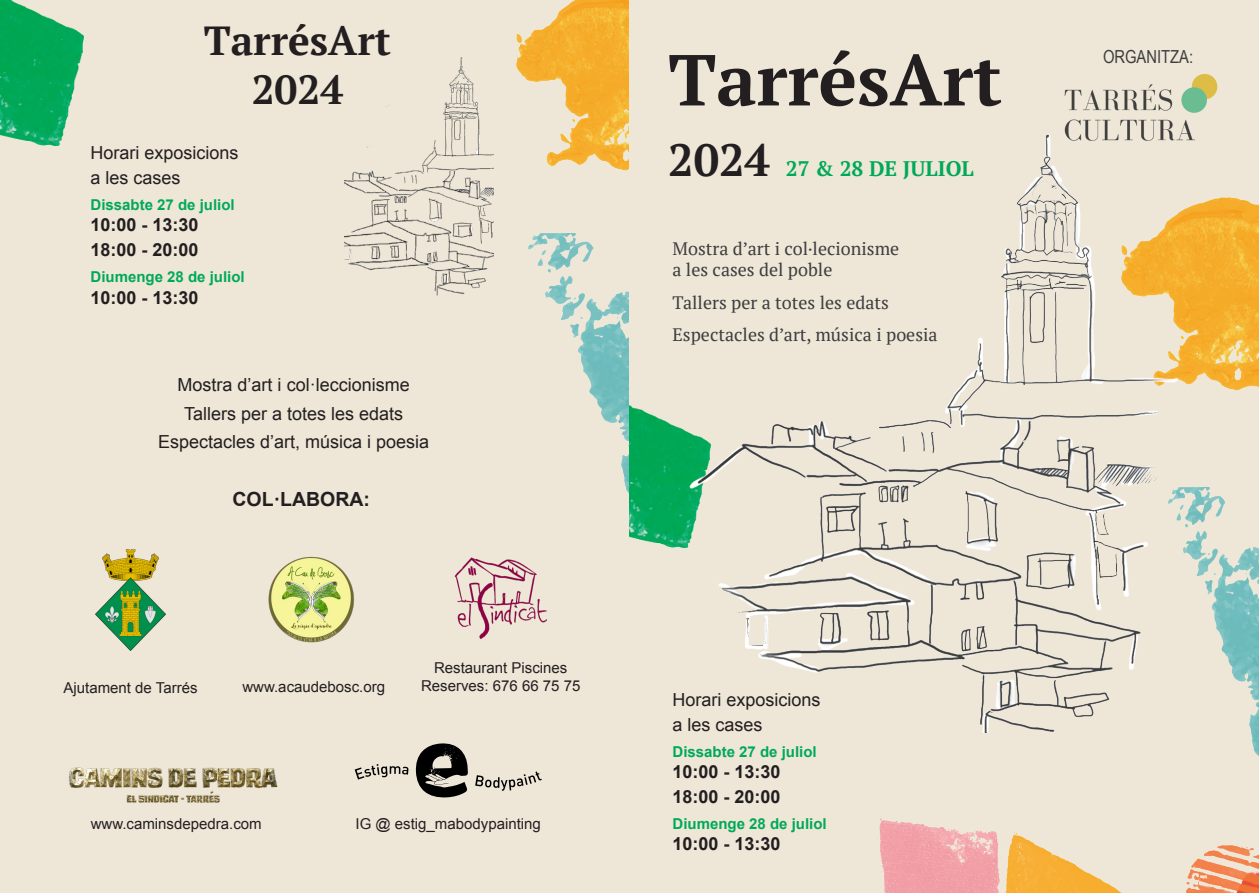
<style>
.page{position:relative;width:1259px;height:893px;background:#fff}
.page>*{position:absolute;margin:0;border:0;box-sizing:border-box;transform-origin:0 0}
.t1{font:700 72px "PT Serif";color:#231f20}
.t2{font:700 40.5px "PT Serif";color:#231f20}
.t3{font:700 21px "PT Serif";color:#00a959}
.t4{font:700 19.5px "Arial";color:#231f20}
.t5{font:18px "Arial";color:#231f20}
.t6{font:18px "PT Serif";color:#3e3e3f}
.t7{font:700 18px "Arial";color:#231f20}
.t8{font:18px "Arial Narrow";color:#3e3e3f}
.t9{font:15px "Arial";color:#231f20}
.t10{font:700 15px "Arial";color:#00a959}
.s1{font-size:45px;color:#231f20}
</style>
<div class="page">
<div style="left:0;top:0;width:642px;height:893px;background:#eee7d8"></div>
<img style="left:0;top:0;width:84px;height:146px">
<img style="left:516px;top:0;width:113px;height:171px">
<img style="left:528px;top:234px;width:101px;height:259px">
<img style="left:344px;top:57px;width:149px;height:239px">
<div style="left:629px;top:0;width:630px;height:893px;background:#eee7d8"></div>
<img style="left:629px;top:405px;width:49px;height:143px">
<img style="left:877px;top:818px;width:246px;height:75px">
<img style="left:1186px;top:846px;width:73px;height:47px">
<img style="left:1201px;top:198px;width:58px;height:193px">
<img style="left:1201px;top:488px;width:58px;height:268px">
<img style="left:678px;top:134px;width:523px;height:599px">
<img style="left:1058px;top:84px;width:140px;height:71px">
<div style="left:1191px;top:74px;width:26px;height:25px;background:#debd47;border-radius:50%"></div>
<div style="left:1181px;top:87px;width:26px;height:26px;background:#6abc91;border-radius:50%"></div>
<img style="left:454px;top:557px;width:93px;height:82px">
<img style="left:96px;top:549px;width:69px;height:102px">
<img style="left:69px;top:767px;width:209px;height:36px">
<img style="left:268px;top:556px;width:86px;height:87px">
<svg style="left:415px;top:743px;width:53px;height:55px"></svg>
<svg style="left:355px;top:764px;width:53px;height:16px"></svg>
<svg style="left:475px;top:771px;width:67px;height:20px"></svg>
<p class="t2" style="left:204px;top:14px;width:188px">TarrésArt</p>
<p class="t2" style="left:252px;top:63px;width:93px">2024</p>
<p class="t5" style="left:90px;top:141px;width:150px">Horari exposicions</p>
<p class="t5" style="left:90px;top:166px;width:92px">a les cases</p>
<p class="t10" style="left:90px;top:195px;width:146px">Dissabte 27 de juliol</p>
<p class="t7" style="left:90px;top:213px;width:110px">10:00 - 13:30</p>
<p class="t7" style="left:90px;top:238px;width:110px">18:00 - 20:00</p>
<p class="t10" style="left:90px;top:267px;width:156px">Diumenge 28 de juliol</p>
<p class="t7" style="left:90px;top:285px;width:110px">10:00 - 13:30</p>
<p class="t5" style="left:178px;top:373px;width:234px">Mostra d’art i col·leccionisme</p>
<p class="t5" style="left:184px;top:402px;width:221px">Tallers per a totes les edats</p>
<p class="t5" style="left:158px;top:430px;width:273px">Espectacles d’art, música i poesia</p>
<p class="t4" style="left:232px;top:486px;width:139px">COL·LABORA:</p>
<p class="t9" style="left:434px;top:658px;width:135px">Restaurant Piscines</p>
<p class="t9" style="left:64px;top:678px;width:135px">Ajutament de Tarrés</p>
<p class="t9" style="left:421px;top:676px;width:161px">Reserves: 676 66 75 75</p>
<p class="t9" style="left:242px;top:677px;width:144px">www.acaudebosc.org</p>
<p class="t9" style="left:91px;top:814px;width:172px">www.caminsdepedra.com</p>
<p class="t9" style="left:355px;top:814px;width:187px">IG @ estig_mabodypainting</p>
<p class="t1" style="left:668px;top:33px;width:335px">TarrésArt</p>
<p class="t3" style="left:668px;top:154px;width:307px"><span class="s1">2024</span> 27 &amp; 28 DE JULIOL</p>
<p class="t6" style="left:672px;top:237px;width:228px">Mostra d’art i col·lecionisme</p>
<p class="t6" style="left:672px;top:258px;width:161px">a les cases del poble</p>
<p class="t6" style="left:672px;top:290px;width:218px">Tallers per a totes les edats</p>
<p class="t6" style="left:672px;top:323px;width:267px">Espectacles d’art, música i poesia</p>
<p class="t5" style="left:672px;top:688px;width:150px">Horari exposicions</p>
<p class="t5" style="left:672px;top:713px;width:92px">a les cases</p>
<p class="t10" style="left:672px;top:741px;width:146px">Dissabte 27 de juliol</p>
<p class="t7" style="left:672px;top:760px;width:110px">10:00 - 13:30</p>
<p class="t7" style="left:672px;top:785px;width:110px">18:00 - 20:00</p>
<p class="t10" style="left:672px;top:814px;width:156px">Diumenge 28 de juliol</p>
<p class="t7" style="left:672px;top:832px;width:110px">10:00 - 13:30</p>
<p class="t8" style="left:1103px;top:44px;width:92px">ORGANITZA:</p>
</div>
